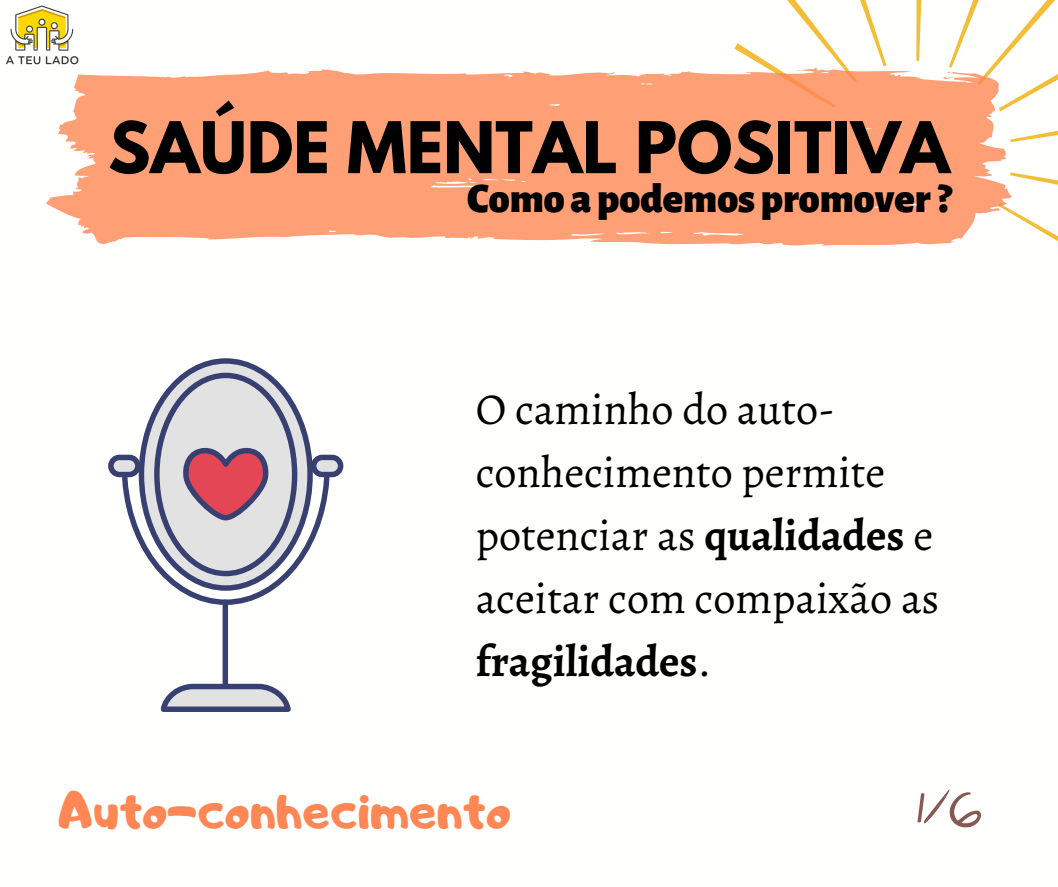
<style>
.page{position:relative;width:1058px;height:887px;background:#fff}
.page>*{position:absolute;margin:0;border:0;box-sizing:border-box;transform-origin:0 0}
.t1{font:700 63px "League Spartan";color:#000}
.t2{font:49.5px "Adigiana Toybox";color:#ff8755}
.t3{font:44.25px/63px "Alegreya";color:#000}
.t4{font:900 42px "Alegreya Sans";color:#000}
.s1{font-weight:700}
</style>
<div class="page">
<svg style="left:734px;top:0;width:324px;height:241px"></svg>
<svg style="left:46px;top:68px;width:965px;height:178px;background:#fea985"></svg>
<svg style="left:141px;top:361px;width:169px;height:227px;background:#a3a6b8"></svg>
<div style="left:157px;top:375px;width:137px;height:198px;background:#e2e2e2;border-radius:50%"></div>
<svg style="left:314px;top:457px;width:27px;height:17px"></svg>
<div style="left:311px;top:454px;width:32px;height:23px;border:5px solid #384072;border-radius:9px"></div>
<svg style="left:111px;top:457px;width:27px;height:17px"></svg>
<div style="left:108px;top:454px;width:33px;height:23px;border:5px solid #384072;border-radius:9px"></div>
<div style="left:222px;top:602px;width:6px;height:84px;background:#384072"></div>
<svg style="left:160px;top:681px;width:131px;height:31px"></svg>
<svg style="left:119px;top:445px;width:213px;height:162px"></svg>
<img style="left:6px;top:5px;width:74px;height:68px">
<h1 class="t1" style="left:108px;top:116px;width:843px">SAÚDE MENTAL POSITIVA</h1>
<p class="t4" style="left:467px;top:178px;width:485px">Como a podemos promover?</p>
<p class="t3" style="left:475px;top:377px;width:465px">O caminho do auto&shy;conhecimento permite potenciar as <span class="s1">qualidades</span> e aceitar com compaixão as <span class="s1">fragilidades</span>.</p>
<p class="t2" style="left:59px;top:778px;width:454px">Auto-conhecimento</p>
</div>
